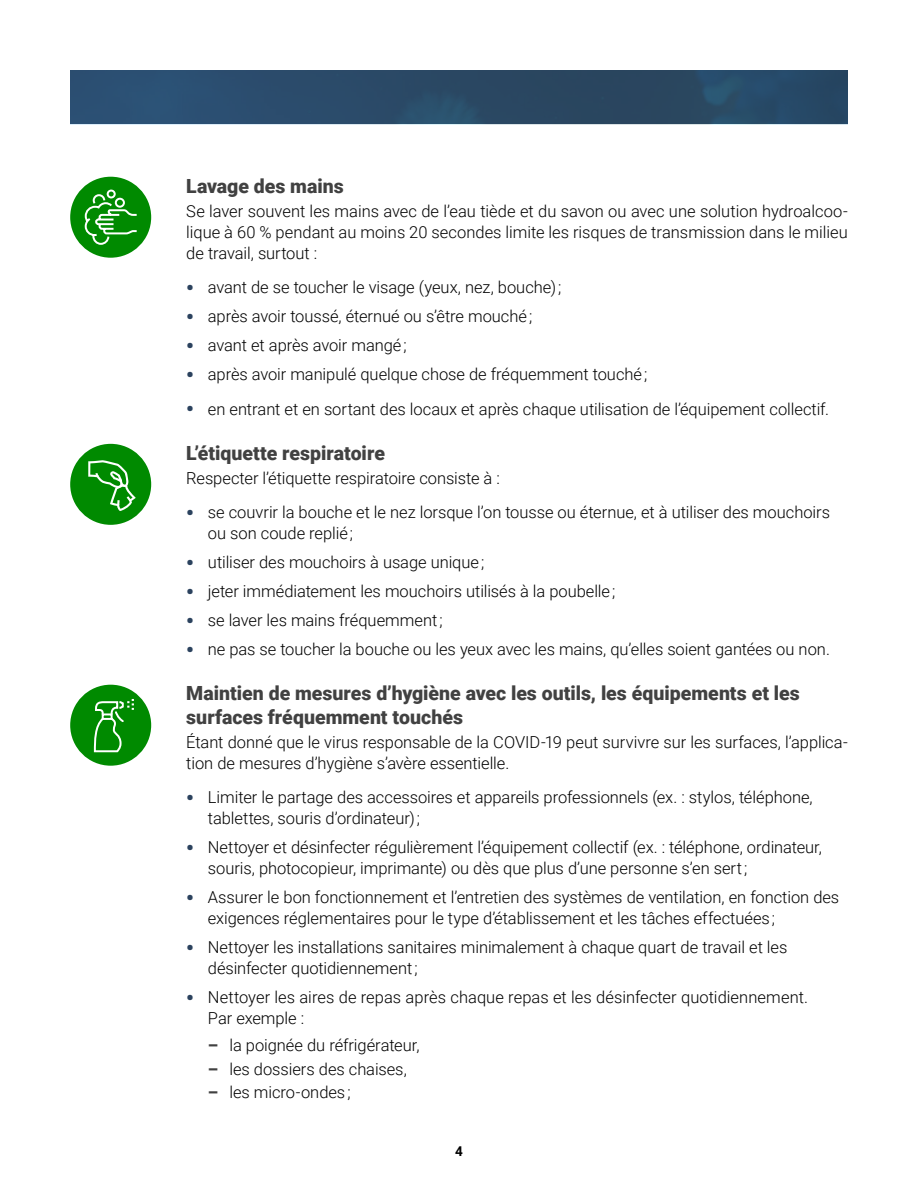
<style>
.page{position:relative;width:918px;height:1188px;background:#fff}
.page>*{position:absolute;margin:0;border:0;box-sizing:border-box;transform-origin:0 0}
.Sous-titre__H3{font:900 19.5px/23.4px "Roboto";color:#414141}
.Texte_courant__P{font:300 16.5px/21px "Roboto";letter-spacing:-.005em;color:#000}
.t1{font:700 13.5px "Roboto";color:#000}
.s1{font-weight:900;font-size:21px;color:#2b425e}
.s2{font-weight:900;color:#414141}
</style>
<div class="page">
<img style="left:70px;top:70px;width:778px;height:54px">
<div style="left:70px;top:177px;width:81px;height:81px;background:#008a00;border-radius:50%"></div>
<svg style="left:84px;top:189px;width:53px;height:56px"></svg>
<div style="left:70px;top:444px;width:81px;height:81px;background:#008a00;border-radius:50%"></div>
<svg style="left:88px;top:460px;width:48px;height:51px"></svg>
<div style="left:70px;top:685px;width:81px;height:81px;background:#008a00;border-radius:50%"></div>
<svg style="left:93px;top:699px;width:41px;height:54px"></svg>
<h3 class="Sous-titre__H3" style="left:186px;top:173px;width:159px">Lavage des mains</h3>
<p class="Texte_courant__P" style="left:186px;top:200px;width:663px;text-align:justify">Se laver souvent les mains avec de l’eau tiède et du savon ou avec une solution hydroalcoo&shy;lique à 60 % pendant au moins 20 secondes limite les risques de transmission dans le milieu de travail, surtout :</p>
<p class="Texte_courant__P" style="left:186px;top:276px;width:377px"><span class="s1">•</span> avant de se toucher le visage (yeux, nez, bouche) ;</p>
<p class="Texte_courant__P" style="left:186px;top:305px;width:348px"><span class="s1">•</span> après avoir toussé, éternué ou s’être mouché ;</p>
<p class="Texte_courant__P" style="left:186px;top:334px;width:222px"><span class="s1">•</span> avant et après avoir mangé ;</p>
<p class="Texte_courant__P" style="left:186px;top:363px;width:463px"><span class="s1">•</span> après avoir manipulé quelque chose de fréquemment touché ;</p>
<p class="Texte_courant__P" style="left:186px;top:398px;width:644px"><span class="s1">•</span> en entrant et en sortant des locaux et après chaque utilisation de l’équipement collectif.</p>
<h3 class="Sous-titre__H3" style="left:186px;top:440px;width:200px">L’étiquette respiratoire</h3>
<p class="Texte_courant__P" style="left:186px;top:467px;width:315px">Respecter l’étiquette respiratoire consiste à :</p>
<p class="Texte_courant__P" style="left:208px;top:501px;width:624px;text-indent:-22px"><span class="s1">•</span> se couvrir la bouche et le nez lorsque l’on tousse ou éternue, et à utiliser des mouchoirs ou son coude replié ;</p>
<p class="Texte_courant__P" style="left:186px;top:551px;width:299px"><span class="s1">•</span> utiliser des mouchoirs à usage unique ;</p>
<p class="Texte_courant__P" style="left:186px;top:580px;width:431px"><span class="s1">•</span> jeter immédiatement les mouchoirs utilisés à la poubelle ;</p>
<p class="Texte_courant__P" style="left:186px;top:609px;width:258px"><span class="s1">•</span> se laver les mains fréquemment ;</p>
<p class="Texte_courant__P" style="left:186px;top:638px;width:645px"><span class="s1">•</span> ne pas se toucher la bouche ou les yeux avec les mains, qu’elles soient gantées ou non.</p>
<h3 class="Sous-titre__H3" style="left:186px;top:681px;width:615px">Maintien de mesures d’hygiène avec les outils, les équipements et les surfaces fréquemment touchés</h3>
<p class="Texte_courant__P" style="left:186px;top:731px;width:663px">Étant donné que le virus responsable de la COVID-19 peut survivre sur les surfaces, l’applica&shy;tion de mesures d’hygiène s’avère essentielle.</p>
<p class="Texte_courant__P" style="left:208px;top:786px;width:606px;text-indent:-22px"><span class="s1">•</span> Limiter le partage des accessoires et appareils professionnels (ex. : stylos, téléphone, tablettes, souris d’ordinateur) ;</p>
<p class="Texte_courant__P" style="left:208px;top:836px;width:616px;text-indent:-22px"><span class="s1">•</span> Nettoyer et désinfecter régulièrement l’équipement collectif (ex. : téléphone, ordinateur, souris, photocopieur, imprimante) ou dès que plus d’une personne s’en sert ;</p>
<p class="Texte_courant__P" style="left:208px;top:886px;width:633px;text-indent:-22px"><span class="s1">•</span> Assurer le bon fonctionnement et l’entretien des systèmes de ventilation, en fonction des exigences réglementaires pour le type d’établissement et les tâches effectuées ;</p>
<p class="Texte_courant__P" style="left:208px;top:936px;width:581px;text-indent:-22px"><span class="s1">•</span> Nettoyer les installations sanitaires minimalement à chaque quart de travail et les désinfecter quotidiennement ;</p>
<p class="Texte_courant__P" style="left:208px;top:986px;width:602px;text-indent:-22px"><span class="s1">•</span> Nettoyer les aires de repas après chaque repas et les désinfecter quotidiennement.<br>Par exemple :</p>
<p class="Texte_courant__P" style="left:208px;top:1034px;width:213px"><span class="s2">–</span> la poignée du réfrigérateur,</p>
<p class="Texte_courant__P" style="left:208px;top:1058px;width:200px"><span class="s2">–</span> les dossiers des chaises,</p>
<p class="Texte_courant__P" style="left:208px;top:1081px;width:144px"><span class="s2">–</span> les micro-ondes ;</p>
<p class="t1" style="left:455px;top:1141px;width:9px">4</p>
</div>
